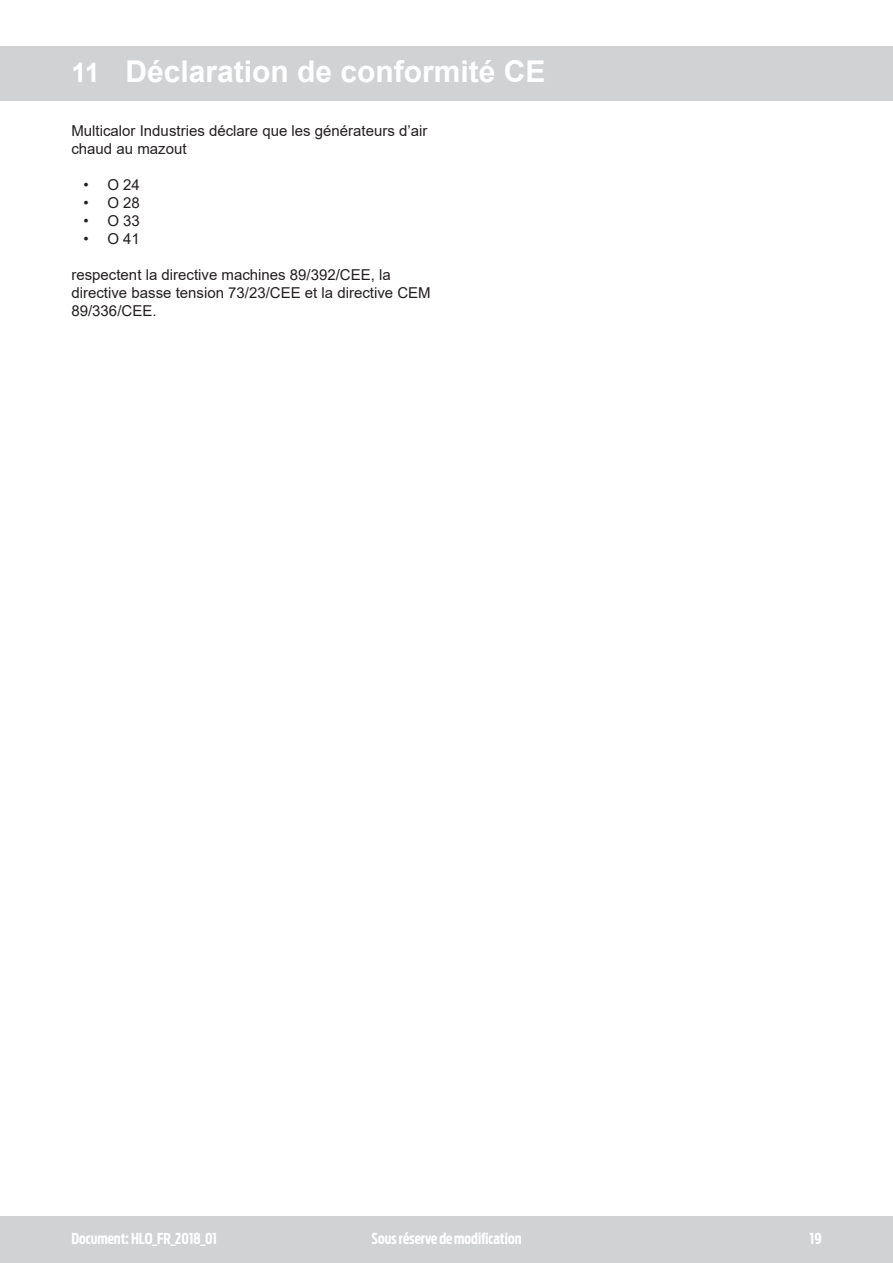
<style>
.page{position:relative;width:893px;height:1263px;background:#fff}
.page>*{position:absolute;margin:0;border:0;box-sizing:border-box;transform-origin:0 0}
.t1{font:700 30px "Arial";color:#fff}
.t2{font:15px/18px "Arial";color:#231f20}
.t3{font:700 15px "Antenna Extra Cond";color:#fff}
.s1{font-size:27px}
</style>
<div class="page">
<div style="left:0;top:1216px;width:893px;height:47px;background:#d1d2d4"></div>
<div style="left:0;top:46px;width:893px;height:54px;background:#d1d2d4"></div>
<h1 class="t1" style="left:71px;top:51px;width:476px"><span class="s1">11</span> Déclaration de conformité CE</h1>
<p class="t2" style="left:71px;top:122px;width:357px">Multicalor Industries déclare que les générateurs d’air chaud au mazout</p>
<p class="t2" style="left:83px;top:176px;width:58px">• O24</p>
<p class="t2" style="left:83px;top:194px;width:58px">• O28</p>
<p class="t2" style="left:83px;top:212px;width:58px">• O33</p>
<p class="t2" style="left:83px;top:230px;width:58px">• O41</p>
<p class="t2" style="left:71px;top:266px;width:361px">respectent la directive machines 89/392/CEE, la directive basse tension 73/23/CEE et la directive CEM<br>89/336/CEE.</p>
<p class="t3" style="left:71px;top:1229px;width:147px">Document: HLO_FR_2018_01</p>
<p class="t3" style="left:371px;top:1229px;width:152px">Sous réserve de modification</p>
<p class="t3" style="left:810px;top:1229px;width:13px">19</p>
</div>
